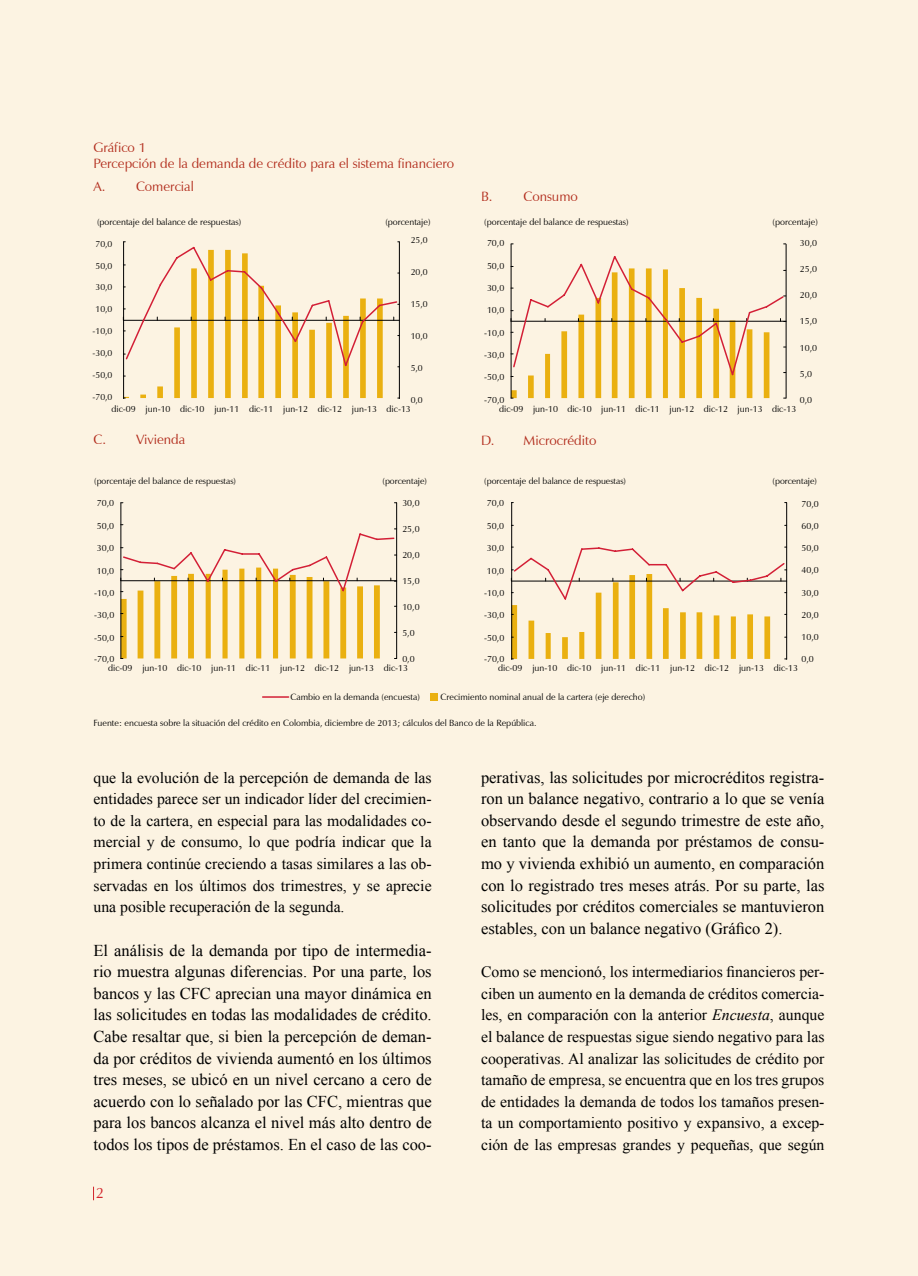
<style>
.page{position:relative;width:918px;height:1276px;background:#fff}
.page>*{position:absolute;margin:0;border:0;box-sizing:border-box;transform-origin:0 0}
.t1{font:16.5px/21.6px "Times New Roman";color:#000;text-align:justify}
.t2{font:15.75px/21.6px "Times New Roman";color:#000;text-align:justify}
.t3{font:15px "Zapf Humanist 601 BT";color:#d2232a}
.t4{font:13.5px/16.2px "Zapf Humanist 601 BT";color:#b22c1c}
.t5{font:9px "Zapf Humanist 601 BT";color:#000}
.t6{font:8.85px "Zapf Humanist 601 BT";color:#000}
.s1{font-style:italic}
</style>
<div class="page">
<div style="left:0;top:0;width:917px;height:1276px;background:#fcf3e2"></div>
<svg style="left:93px;top:1186px;width:1px;height:14px"></svg>
<div style="left:431px;top:693px;width:7px;height:7px;background:#eab010"></div>
<hr style="left:263px;top:696px;width:26px;height:2px;background:#d31f36">
<hr style="left:399px;top:242px;width:1px;height:156px;background:#000">
<svg style="left:123px;top:241px;width:276px;height:158px"></svg>
<hr style="left:786px;top:244px;width:1px;height:154px;background:#000">
<hr style="left:511px;top:244px;width:1px;height:154px;background:#000">
<svg style="left:511px;top:255px;width:275px;height:144px"></svg>
<hr style="left:396px;top:503px;width:1px;height:155px;background:#000">
<hr style="left:121px;top:503px;width:1px;height:155px;background:#000">
<svg style="left:120px;top:524px;width:277px;height:135px"></svg>
<hr style="left:786px;top:503px;width:1px;height:156px;background:#000">
<hr style="left:511px;top:503px;width:1px;height:156px;background:#000">
<svg style="left:511px;top:546px;width:276px;height:113px"></svg>
<p class="t4" style="left:94px;top:139px;width:362px">Gráfico 1<br>Percepción de la demanda de crédito para el sistema financiero</p>
<p class="t4" style="left:94px;top:178px;width:102px">A. Comercial</p>
<p class="t4" style="left:481px;top:188px;width:98px">B. Consumo</p>
<p class="t5" style="left:97px;top:216px;width:146px">(porcentaje del balance de respuestas)</p>
<p class="t5" style="left:385px;top:216px;width:47px">(porcentaje)</p>
<p class="t5" style="left:484px;top:216px;width:146px">(porcentaje del balance de respuestas)</p>
<p class="t5" style="left:773px;top:216px;width:47px">(porcentaje)</p>
<p class="t6" style="left:95px;top:238px;width:18px">70,0</p>
<p class="t6" style="left:411px;top:234px;width:18px">25,0</p>
<p class="t5" style="left:487px;top:238px;width:19px">70,0</p>
<p class="t5" style="left:800px;top:238px;width:19px">30,0</p>
<p class="t6" style="left:95px;top:260px;width:18px">50,0</p>
<p class="t6" style="left:411px;top:266px;width:18px">20,0</p>
<p class="t5" style="left:487px;top:260px;width:19px">50,0</p>
<p class="t5" style="left:800px;top:264px;width:19px">25,0</p>
<p class="t6" style="left:95px;top:282px;width:18px">30,0</p>
<p class="t6" style="left:95px;top:304px;width:18px">10,0</p>
<p class="t6" style="left:411px;top:298px;width:18px">15,0</p>
<p class="t5" style="left:487px;top:282px;width:19px">30,0</p>
<p class="t5" style="left:487px;top:305px;width:19px">10,0</p>
<p class="t5" style="left:800px;top:290px;width:19px">20,0</p>
<p class="t5" style="left:800px;top:316px;width:19px">15,0</p>
<p class="t6" style="left:93px;top:326px;width:21px">-10,0</p>
<p class="t6" style="left:411px;top:330px;width:18px">10,0</p>
<p class="t5" style="left:484px;top:327px;width:22px">-10,0</p>
<p class="t6" style="left:93px;top:348px;width:21px">-30,0</p>
<p class="t5" style="left:484px;top:349px;width:22px">-30,0</p>
<p class="t5" style="left:800px;top:342px;width:19px">10,0</p>
<p class="t6" style="left:93px;top:370px;width:21px">-50,0</p>
<p class="t6" style="left:411px;top:362px;width:14px">5,0</p>
<p class="t5" style="left:484px;top:372px;width:22px">-50,0</p>
<p class="t5" style="left:800px;top:368px;width:14px">5,0</p>
<p class="t6" style="left:93px;top:392px;width:21px">-70,0</p>
<p class="t6" style="left:411px;top:394px;width:14px">0,0</p>
<p class="t5" style="left:111px;top:403px;width:301px">dic-09 jun-10 dic-10 jun-11 dic-11 jun-12 dic-12 jun-13 dic-13</p>
<p class="t5" style="left:484px;top:394px;width:22px">-70,0</p>
<p class="t5" style="left:800px;top:394px;width:14px">0,0</p>
<p class="t5" style="left:499px;top:403px;width:299px">dic-09 jun-10 dic-10 jun-11 dic-11 jun-12 dic-12 jun-13 dic-13</p>
<p class="t4" style="left:94px;top:431px;width:93px">C. Vivienda</p>
<p class="t4" style="left:481px;top:432px;width:117px">D. Microcrédito</p>
<p class="t6" style="left:94px;top:475px;width:143px">(porcentaje del balance de respuestas)</p>
<p class="t6" style="left:383px;top:475px;width:46px">(porcentaje)</p>
<p class="t6" style="left:484px;top:475px;width:143px">(porcentaje del balance de respuestas)</p>
<p class="t6" style="left:773px;top:475px;width:46px">(porcentaje)</p>
<p class="t5" style="left:97px;top:498px;width:19px">70,0</p>
<p class="t5" style="left:402px;top:498px;width:19px">30,0</p>
<p class="t5" style="left:487px;top:498px;width:19px">70,0</p>
<p class="t5" style="left:801px;top:498px;width:19px">70,0</p>
<p class="t5" style="left:97px;top:520px;width:19px">50,0</p>
<p class="t5" style="left:402px;top:523px;width:19px">25,0</p>
<p class="t5" style="left:487px;top:520px;width:19px">50,0</p>
<p class="t5" style="left:801px;top:520px;width:19px">60,0</p>
<p class="t5" style="left:97px;top:542px;width:19px">30,0</p>
<p class="t5" style="left:402px;top:549px;width:19px">20,0</p>
<p class="t5" style="left:487px;top:542px;width:19px">30,0</p>
<p class="t5" style="left:801px;top:542px;width:19px">50,0</p>
<p class="t5" style="left:97px;top:565px;width:19px">10,0</p>
<p class="t5" style="left:487px;top:565px;width:19px">10,0</p>
<p class="t5" style="left:801px;top:565px;width:19px">40,0</p>
<p class="t5" style="left:402px;top:575px;width:19px">15,0</p>
<p class="t5" style="left:94px;top:587px;width:22px">-10,0</p>
<p class="t5" style="left:484px;top:587px;width:22px">-10,0</p>
<p class="t5" style="left:801px;top:587px;width:19px">30,0</p>
<p class="t5" style="left:94px;top:609px;width:22px">-30,0</p>
<p class="t5" style="left:402px;top:601px;width:19px">10,0</p>
<p class="t5" style="left:484px;top:609px;width:22px">-30,0</p>
<p class="t5" style="left:801px;top:609px;width:19px">20,0</p>
<p class="t5" style="left:94px;top:632px;width:22px">-50,0</p>
<p class="t5" style="left:402px;top:627px;width:14px">5,0</p>
<p class="t5" style="left:484px;top:632px;width:22px">-50,0</p>
<p class="t5" style="left:801px;top:631px;width:19px">10,0</p>
<p class="t5" style="left:402px;top:653px;width:14px">0,0</p>
<p class="t5" style="left:94px;top:653px;width:22px">-70,0</p>
<p class="t5" style="left:108px;top:662px;width:301px">dic-09 jun-10 dic-10 jun-11 dic-11 jun-12 dic-12 jun-13 dic-13</p>
<p class="t5" style="left:484px;top:653px;width:22px">-70,0</p>
<p class="t5" style="left:801px;top:653px;width:14px">0,0</p>
<p class="t5" style="left:498px;top:662px;width:301px">dic-09 jun-10 dic-10 jun-11 dic-11 jun-12 dic-12 jun-13 dic-13</p>
<p class="t5" style="left:290px;top:691px;width:131px">Cambio en la demanda (encuesta)</p>
<p class="t5" style="left:441px;top:691px;width:206px">Crecimiento nominal anual de la cartera (eje derecho)</p>
<p class="t5" style="left:94px;top:717px;width:444px">Fuente: encuesta sobre la situación del crédito en Colombia, diciembre de 2013; cálculos del Banco de la República.</p>
<p class="t2" style="left:94px;top:766px;width:340px">que la evolución de la percepción de demanda de las entidades parece ser un indicador líder del crecimien&shy;to de la cartera, en especial para las modalidades co&shy;mercial y de consumo, lo que podría indicar que la primera continúe creciendo a tasas similares a las ob&shy;servadas en los últimos dos trimestres, y se aprecie una posible recuperación de la segunda.</p>
<p class="t1" style="left:94px;top:939px;width:340px">El análisis de la demanda por tipo de intermedia&shy;rio muestra algunas diferencias. Por una parte, los bancos y las CFC aprecian una mayor dinámica en las solicitudes en todas las modalidades de crédito.<br>Cabe resaltar que, si bien la percepción de deman&shy;da por créditos de vivienda aumentó en los últimos tres meses, se ubicó en un nivel cercano a cero de acuerdo con lo señalado por las CFC, mientras que para los bancos alcanza el nivel más alto dentro de todos los tipos de préstamos. En el caso de las coo-</p>
<p class="t3" style="left:96px;top:1184px;width:10px">2</p>
<p class="t1" style="left:481px;top:766px;width:345px">perativas, las solicitudes por microcréditos registra&shy;ron un balance negativo, contrario a lo que se venía observando desde el segundo trimestre de este año, en tanto que la demanda por préstamos de consu&shy;mo y vivienda exhibió un aumento, en comparación con lo registrado tres meses atrás. Por su parte, las solicitudes por créditos comerciales se mantuvieron estables, con un balance negativo (Gráfico 2).</p>
<p class="t2" style="left:481px;top:960px;width:345px">Como se mencionó, los intermediarios financieros per&shy;ciben un aumento en la demanda de créditos comercia&shy;les, en comparación con la anterior <span class="s1">Encuesta</span>, aunque el balance de respuestas sigue siendo negativo para las cooperativas. Al analizar las solicitudes de crédito por tamaño de empresa, se encuentra que en los tres grupos de entidades la demanda de todos los tamaños presen&shy;ta un comportamiento positivo y expansivo, a excep&shy;ción de las empresas grandes y pequeñas, que según</p>
</div>
